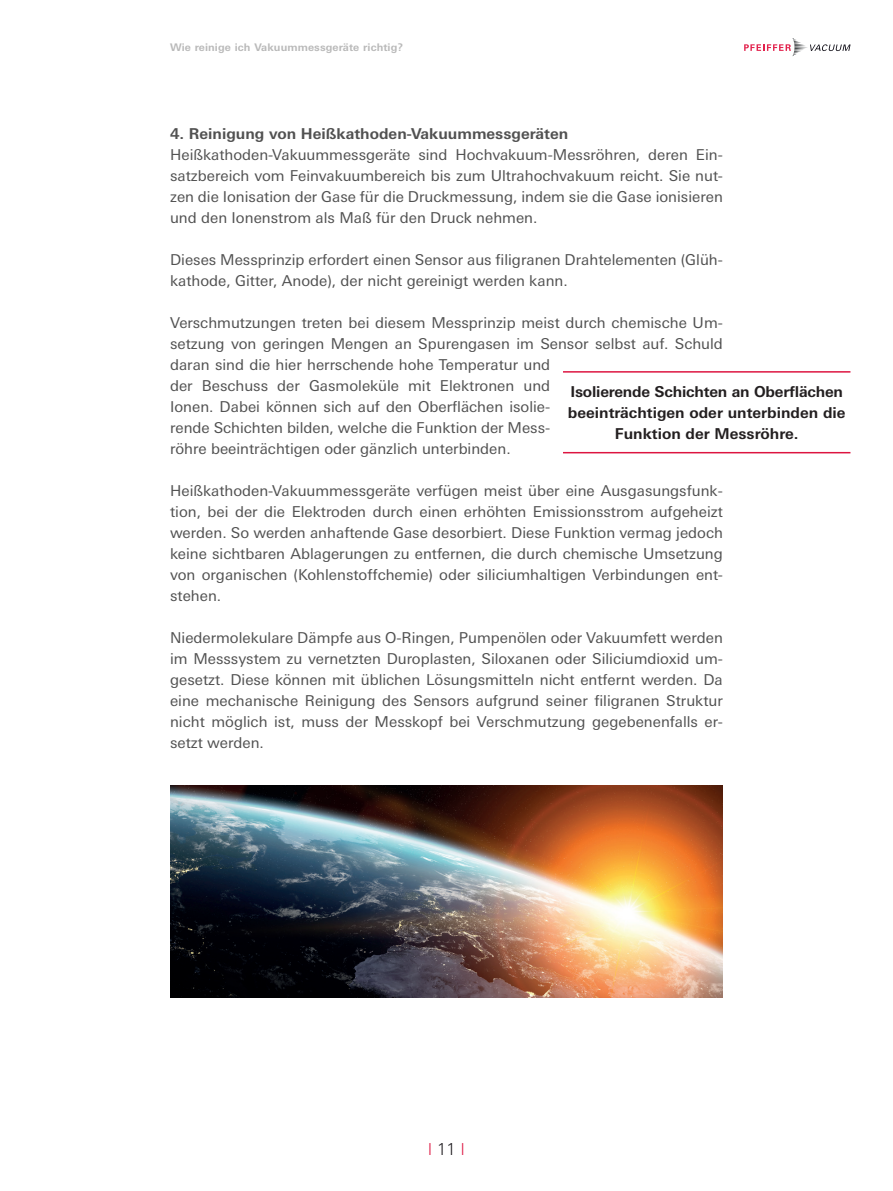
<style>
.page{position:relative;width:893px;height:1191px;background:#fff}
.page>*{position:absolute;margin:0;border:0;box-sizing:border-box;transform-origin:0 0}
.t1{font:300 16.5px "Univers Next W1 G";color:#dd1541}
.t2{font:15px/21px "Univers Next W1 G";color:#515151;text-align:justify}
.t3{font:700 15px/21px "Univers Next W1 G";color:#231f20;text-align:center}
.t4{font:700 15px "Univers Next W1 G";color:#515151}
.t5{font:700 10.5px "Univers Next W1 G";letter-spacing:.01em;color:#b9b9b9}
.s1{color:#1a171b}
</style>
<div class="page">
<svg style="left:744px;top:38px;width:106px;height:18px"></svg>
<hr style="left:563px;top:371px;width:287px;height:1px;background:#dd1541">
<hr style="left:563px;top:452px;width:287px;height:1px;background:#dd1541">
<img style="left:170px;top:785px;width:553px;height:212px">
<p class="t5" style="left:170px;top:41px;width:235px">Wie reinige ich Vakuummessgeräte richtig?</p>
<p class="t4" style="left:170px;top:124px;width:400px">4. Reinigung von Heißkathoden-Vakuummessgeräten</p>
<p class="t2" style="left:170px;top:144px;width:554px">Heißkathoden-Vakuummessgeräte sind Hochvakuum-Messröhren, deren Ein&shy;satzbereich vom Feinvakuumbereich bis zum Ultrahochvakuum reicht. Sie nut&shy;zen die Ionisation der Gase für die Druckmessung, indem sie die Gase ionisieren und den Ionenstrom als Maß für den Druck nehmen.</p>
<p class="t2" style="left:170px;top:249px;width:554px">Dieses Messprinzip erfordert einen Sensor aus filigranen Drahtelementen (Glüh&shy;kathode, Gitter, Anode), der nicht gereinigt werden kann.</p>
<p class="t2" style="left:170px;top:312px;width:554px;text-align:left">Verschmutzungen treten bei diesem Messprinzip meist durch chemische Um&shy;setzung von geringen Mengen an Spurengasen im Sensor selbst auf. Schuld daran sind die hier herrschende hohe Temperatur und<br>der Beschuss der Gasmoleküle mit Elektronen und<br>Ionen. Dabei können sich auf den Oberflächen isolie-<br>rende Schichten bilden, welche die Funktion der Mess-<br>röhre beeinträchtigen oder gänzlich unterbinden.</p>
<p class="t2" style="left:170px;top:480px;width:554px">Heißkathoden-Vakuummessgeräte verfügen meist über eine Ausgasungsfunk&shy;tion, bei der die Elektroden durch einen erhöhten Emissionsstrom aufgeheizt werden. So werden anhaftende Gase desorbiert. Diese Funktion vermag jedoch keine sichtbaren Ablagerungen zu entfernen, die durch chemische Umsetzung von organischen (Kohlenstoffchemie) oder siliciumhaltigen Verbindungen ent&shy;stehen.</p>
<p class="t2" style="left:170px;top:627px;width:554px">Niedermolekulare Dämpfe aus O-Ringen, Pumpenölen oder Vakuumfett werden im Messsystem zu vernetzten Duroplasten, Siloxanen oder Siliciumdioxid um&shy;gesetzt. Diese können mit üblichen Lösungsmitteln nicht entfernt werden. Da eine mechanische Reinigung des Sensors aufgrund seiner filigranen Struktur nicht möglich ist, muss der Messkopf bei Verschmutzung gegebenenfalls er&shy;setzt werden.</p>
<p class="t3" style="left:568px;top:381px;width:279px">Isolierende Schichten an Oberflächen beeinträchtigen oder unterbinden die<br>Funktion der Messröhre.</p>
<p class="t1" style="left:428px;top:1139px;width:38px">l <span class="s1">11</span> l</p>
</div>
